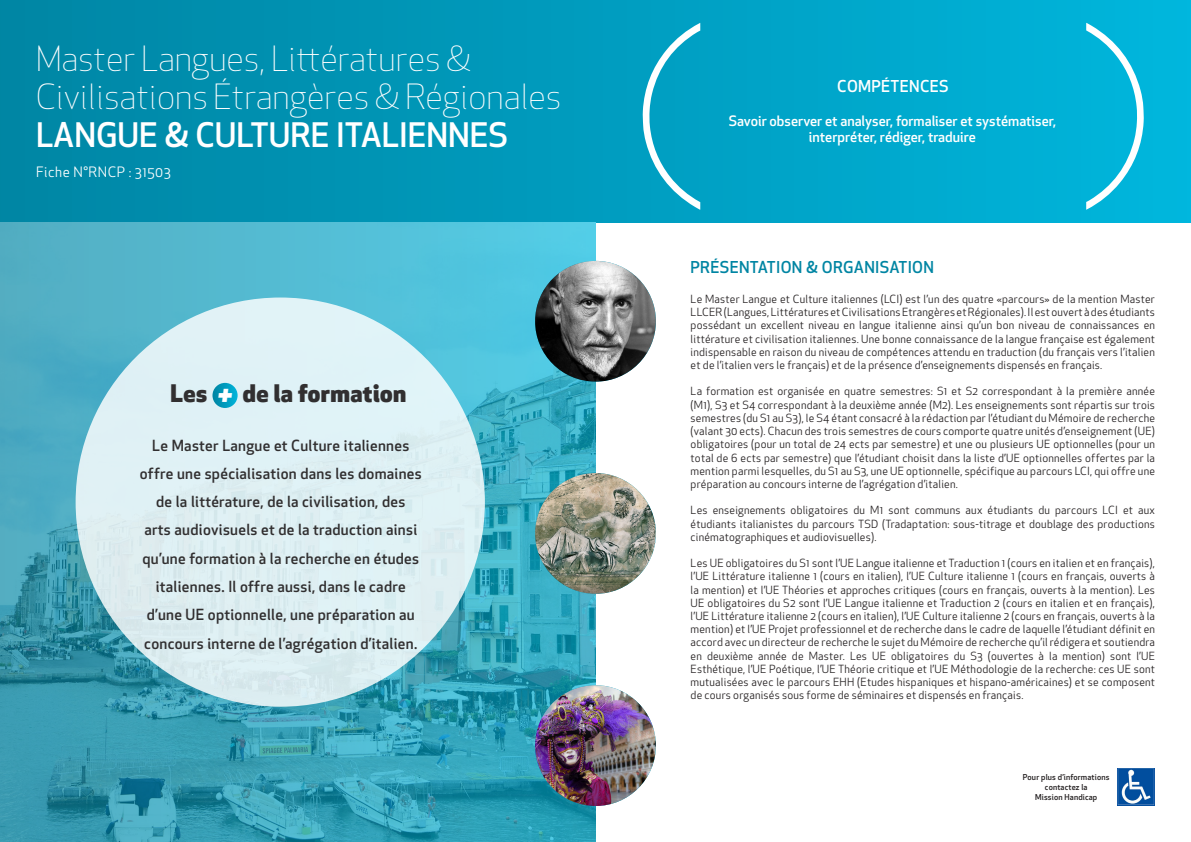
<style>
.page{position:relative;width:1191px;height:842px;background:#fff}
.page>*{position:absolute;margin:0;border:0;box-sizing:border-box;transform-origin:0 0}
.t1{font:300 34px/38px "Apex New";color:#fff}
.t2{font:500 33px "Apex New";color:#fff}
.t3{font:italic 800 25.3px "Apex New";color:#fff}
.t4{font:800 23.6px "Apex New";letter-spacing:.02em;color:#312f30}
.t5{font:500 16px "Apex New";letter-spacing:.02em;color:#0085a3}
.t6{font:500 16px "Apex New";letter-spacing:.02em;color:#fff}
.t7{font:500 15px/28.3px "Apex New";letter-spacing:.02em;color:#312f30;text-align:center}
.t8{font:500 14px/16.8px "Apex New";color:#fff;text-align:center}
.t9{font:14px "Apex New";letter-spacing:.04em;color:#fff}
.t10{font:11px/13.2px "Apex New";letter-spacing:.02em;color:#231f20;text-align:justify}
.t11{font:500 8px "Apex New";letter-spacing:.02em;color:#231f20}
</style>
<div class="page">
<div style="left:0;top:0;width:1191px;height:223px;background:linear-gradient(to right,#0085a3,#00b5dc)"></div>
<img style="left:0;top:223px;width:595px;height:619px">
<img style="left:535px;top:261px;width:121px;height:121px;border-radius:60px">
<img style="left:535px;top:473px;width:121px;height:121px;border-radius:60px">
<img style="left:535px;top:685px;width:121px;height:121px;border-radius:60px">
<svg style="left:642px;top:23px;width:58px;height:187px;background:#21abca"></svg>
<svg style="left:1086px;top:23px;width:57px;height:187px;background:#22bdde"></svg>
<div style="left:76px;top:297px;width:409px;height:410px;background:#dff1f5;border-radius:50%"></div>
<svg style="left:212px;top:383px;width:26px;height:25px"></svg>
<img style="left:1117px;top:768px;width:38px;height:38px">
<p class="t1" style="left:36px;top:40px;width:527px">Master Langues, Littératures &amp;<br>Civilisations Étrangères &amp; Régionales</p>
<p class="t2" style="left:36px;top:113px;width:474px">LANGUE &amp; CULTURE ITALIENNES</p>
<p class="t9" style="left:36px;top:163px;width:136px">Fiche N°RNCP : 31503</p>
<p class="t4" style="left:171px;top:376px;width:38px">Les</p>
<p class="t3" style="left:217px;top:377px;width:17px">+</p>
<p class="t4" style="left:243px;top:376px;width:165px">de la formation</p>
<p class="t7" style="left:140px;top:431px;width:283px">Le Master Langue et Culture italiennes offre une spécialisation dans les domaines de la littérature, de la civilisation, des<br>arts audiovisuels et de la traduction ainsi qu’une formation à la recherche en études italiennes. Il offre aussi, dans le cadre d’une UE optionnelle, une préparation au concours interne de l’agrégation d’italien.</p>
<p class="t6" style="left:837px;top:76px;width:113px">COMPÉTENCES</p>
<p class="t8" style="left:728px;top:112px;width:329px">Savoir observer et analyser, formaliser et systématiser, interpréter, rédiger, traduire</p>
<p class="t5" style="left:690px;top:256px;width:245px">PRÉSENTATION &amp; ORGANISATION</p>
<p class="t10" style="left:690px;top:292px;width:466px">Le Master Langue et Culture italiennes (LCI) est l’un des quatre «parcours» de la mention Master LLCER (Langues, Littératures et Civilisations Etrangères et Régionales). Il est ouvert à des étudiants possédant un excellent niveau en langue italienne ainsi qu’un bon niveau de connaissances en littérature et civilisation italiennes. Une bonne connaissance de la langue française est également indispensable en raison du niveau de compétences attendu en traduction (du français vers l’italien et de l’italien vers le français) et de la présence d’enseignements dispensés en français.</p>
<p class="t10" style="left:690px;top:385px;width:466px">La formation est organisée en quatre semestres: S1 et S2 correspondant à la première année (M1), S3 et S4 correspondant à la deuxième année (M2). Les enseignements sont répartis sur trois semestres (du S1 au S3), le S4 étant consacré à la rédaction par l’étudiant du Mémoire de recherche (valant 30 ects). Chacun des trois semestres de cours comporte quatre unités d’enseignement (UE) obligatoires (pour un total de 24 ects par semestre) et une ou plusieurs UE optionnelles (pour un total de 6 ects par semestre) que l’étudiant choisit dans la liste d’UE optionnelles offertes par la mention parmi lesquelles, du S1 au S3, une UE optionnelle, spécifique au parcours LCI, qui offre une préparation au concours interne de l’agrégation d’italien.</p>
<p class="t10" style="left:690px;top:504px;width:466px">Les enseignements obligatoires du M1 sont communs aux étudiants du parcours LCI et aux étudiants italianistes du parcours TSD (Tradaptation: sous-titrage et doublage des productions cinématographiques et audiovisuelles).</p>
<p class="t10" style="left:690px;top:556px;width:466px">Les UE obligatoires du S1 sont l’UE Langue italienne et Traduction 1 (cours en italien et en français), l’UE Littérature italienne 1 (cours en italien), l’UE Culture italienne 1 (cours en français, ouverts à la mention) et l’UE Théories et approches critiques (cours en français, ouverts à la mention). Les UE obligatoires du S2 sont l’UE Langue italienne et Traduction 2 (cours en italien et en français), l’UE Littérature italienne 2 (cours en italien), l’UE Culture italienne 2 (cours en français, ouverts à la mention) et l’UE Projet professionnel et de recherche dans le cadre de laquelle l’étudiant définit en accord avec un directeur de recherche le sujet du Mémoire de recherche qu’il rédigera et soutiendra en deuxième année de Master. Les UE obligatoires du S3 (ouvertes à la mention) sont l’UE Esthétique, l’UE Poétique, l’UE Théorie critique et l’UE Méthodologie de la recherche: ces UE sont mutualisées avec le parcours EHH (Etudes hispaniques et hispano-américaines) et se composent de cours organisés sous forme de séminaires et dispensés en français.</p>
<p class="t11" style="left:1023px;top:772px;width:88px">Pour plus d’informations</p>
<p class="t11" style="left:1045px;top:782px;width:44px">contactez la</p>
<p class="t11" style="left:1035px;top:791px;width:64px">Mission Handicap</p>
</div>
